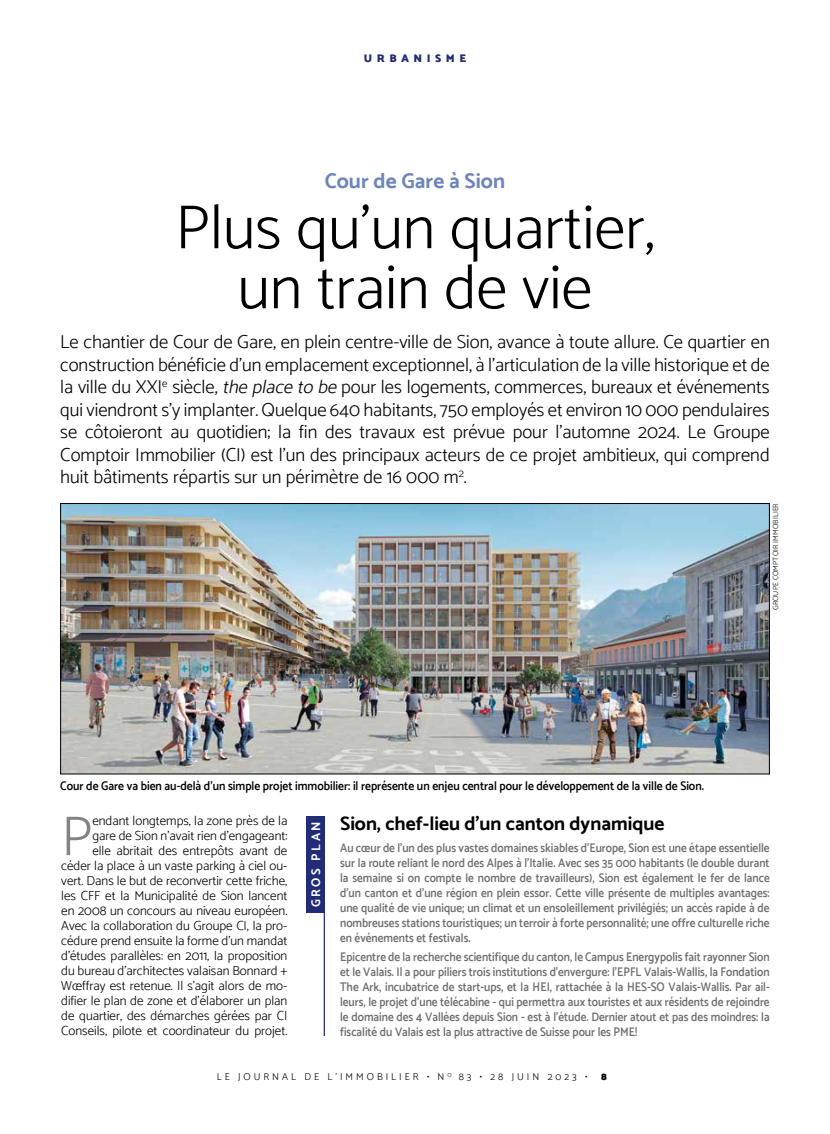
<style>
.page{position:relative;width:830px;height:1134px;background:#fff}
.page>*{position:absolute;margin:0;border:0;box-sizing:border-box;transform-origin:0 0}
.t1{font:300 62.5px/60px "Catamaran";color:#000;text-align:center}
.t2{font:300 56.38px "Catamaran";color:#838382}
.t3{font:700 21.25px "Catamaran";color:#6c85ba}
.t4{font:700 19.38px "Catamaran";color:#000}
.t5{font:300 18.75px/22.5px "Catamaran";color:#000;text-align:justify}
.t6{font:300 13.12px/15px "Catamaran";color:#000;text-align:right}
.t7{font:600 12.5px/15px "Catamaran";color:#706f6f;text-align:justify;scale:.9 1}
.t8{font:600 12.5px "Catamaran";color:#000;scale:.92 1}
.t9{font:700 12.5px "Catamaran";letter-spacing:.2em;color:#fff}
.t10{font:900 11.25px "Catamaran";letter-spacing:.4em;color:#232c77}
.t11{font:300 10px "Catamaran";letter-spacing:.3em;color:#000}
.t12{font:900 10px "Catamaran";color:#000}
.t13{font:300 7.5px "Catamaran";letter-spacing:.01em;color:#000}
.s1{font-style:italic}
</style>
<div class="page">
<img style="left:62px;top:505px;width:705px;height:267px">
<div style="left:60px;top:503px;width:709px;height:271px;border:1px solid #000"></div>
<div style="left:306px;top:816px;width:18px;height:97px;background:#232c77"></div>
<hr style="left:323px;top:816px;width:2px;height:220px;background:#232c77">
<p class="t10" style="left:363px;top:51px;width:104px">URBANISME</p>
<h3 class="t3" style="left:325px;top:168px;width:182px">Cour de Gare à Sion</h3>
<h1 class="t1" style="left:175px;top:197px;width:480px">Plus qu’un quartier, un train de vie</h1>
<p class="t5" style="left:60px;top:331px;width:710px">Le chantier de Cour de Gare, en plein centre-ville de Sion, avance à toute allure. Ce quartier en construction bénéficie d’un emplacement exceptionnel, à l’articulation de la ville historique et de la ville du XXI<sup>e</sup> siècle, <span class="s1">theplacetobe</span>pour les logements, commerces, bureaux et événements qui viendront s’y implanter. Quelque 640 habitants, 750 employés et environ 10 000 pendulaires se côtoieront au quotidien; la fin des travaux est prévue pour l’automne 2024. Le Groupe Comptoir Immobilier (CI) est l’un des principaux acteurs de ce projet ambitieux, qui comprend huit bâtiments répartis sur un périmètre de 16 000 m<sup>2</sup>.</p>
<p class="t8" style="left:60px;top:779px;width:700px">Cour de Gare va bien au-delà d’un simple projet immobilier: il représente un enjeu central pour le développement de la ville de Sion.</p>
<p class="t13" style="left:770px;top:610px;width:109px;rotate:-90deg">GROUPE COMPTOIR IMMOBILIER</p>
<p class="t6" style="left:61px;top:813px;width:227px">endant longtemps, la zone près de la<br>gare de Sion n’avait rien d’engageant:<br>elle abritait des entrepôts avant de céder la place à un vaste parking à ciel ou&shy;vert. Dans le but de reconvertir cette friche, les CFF et la Municipalité de Sion lancent en 2008 un concours au niveau européen.<br>Avec la collaboration du Groupe CI, la pro&shy;cédure prend ensuite la forme d’un mandat d’études parallèles: en 2011, la proposition du bureau d’architectes valaisan Bonnard + Wœffray est retenue. Il s’agit alors de mo&shy;difier le plan de zone et d’élaborer un plan de quartier, des démarches gérées par CI Conseils, pilote et coordinateur du projet.</p>
<h2 class="t2" style="left:61px;top:803px;width:33px">P</h2>
<p class="t9" style="left:308px;top:907px;width:88px;rotate:-90deg">GROS PLAN</p>
<h3 class="t4" style="left:340px;top:812px;width:325px">Sion, chef-lieu d’un canton dynamique</h3>
<p class="t7" style="left:340px;top:840px;width:478px">Au cœur de l’un des plus vastes domaines skiables d’Europe, Sion est une étape essentielle sur la route reliant le nord des Alpes à l’Italie. Avec ses 35 000 habitants (le double durant la semaine si on compte le nombre de travailleurs), Sion est également le fer de lance d’un canton et d’une région en plein essor. Cette ville présente de multiples avantages: une qualité de vie unique; un climat et un ensoleillement privilégiés; un accès rapide à de nombreuses stations touristiques; un terroir à forte personnalité; une offre culturelle riche en événements et festivals.</p>
<p class="t7" style="left:340px;top:949px;width:478px">Epicentre de la recherche scientifique du canton, le Campus Energypolis fait rayonner Sion et le Valais. Il a pour piliers trois institutions d’envergure: l’EPFL Valais-Wallis, la Fondation The Ark, incubatrice de start-ups, et la HEI, rattachée à la HES-SO Valais-Wallis. Par ail&shy;leurs, le projet d’une télécabine - qui permettra aux touristes et aux résidents de rejoindre le domaine des 4 Vallées depuis Sion - est à l’étude. Dernier atout et pas des moindres: la fiscalité du Valais est la plus attractive de Suisse pour les PME!</p>
<p class="t11" style="left:216px;top:1071px;width:372px">LE JOURNAL DE L’IMMOBILIER • N <sup>O</sup> 83 • 28 JUIN 2023 •</p>
<p class="t12" style="left:600px;top:1071px;width:7px">8</p>
</div>
